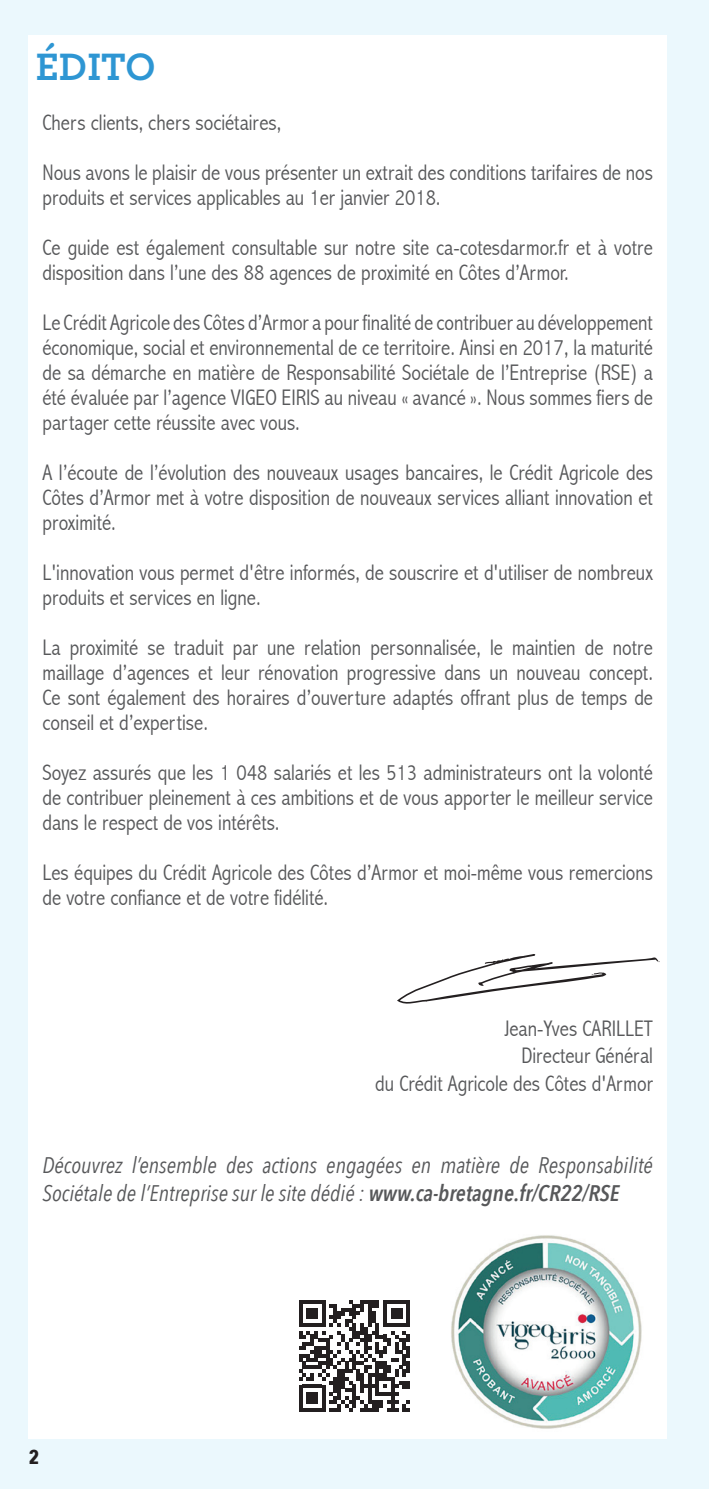
<style>
.page{position:relative;width:709px;height:1489px;background:#fff}
.page>*{position:absolute;margin:0;border:0;box-sizing:border-box;transform-origin:0 0}
.t1{font:700 40px "Archer";color:#2e96d3}
.t2{font:300 condensed 22.5px/25px "Abadi";color:#57585a}
.t3{font:italic 22.5px/27.5px "Avenir Next Condensed";color:#57585a}
.t4{font:700 20px "Avenir Next Condensed";color:#231f20}
.s1{font-weight:600}
</style>
<div class="page">
<div style="left:0;top:0;width:709px;height:1488px;background:#ebf8fd"></div>
<div style="left:29px;top:35px;width:637px;height:1404px;background:#fff"></div>
<img style="left:451px;top:1235px;width:191px;height:194px">
<svg style="left:397px;top:954px;width:262px;height:49px"></svg>
<svg style="left:299px;top:1300px;width:111px;height:111px"></svg>
<h1 class="t1" style="left:36px;top:35px;width:121px">ÉDITO</h1>
<p class="t2" style="left:42px;top:110px;width:240px">Chers clients, chers sociétaires,</p>
<p class="t2" style="left:42px;top:160px;width:612px">Nous avons le plaisir de vous présenter un extrait des conditions tarifaires de nos produits et services applicables au 1er janvier 2018.</p>
<p class="t2" style="left:42px;top:235px;width:612px">Ce guide est également consultable sur notre site ca-cotesdarmor.fr et à votre disposition dans l’une des 88 agences de proximité en Côtes d’Armor.</p>
<p class="t2" style="left:42px;top:310px;width:612px;text-align:justify">Le Crédit Agricole des Côtes d’Armor a pour finalité de contribuer au développement économique, social et environnemental de ce territoire. Ainsi en 2017, la maturité de sa démarche en matière de Responsabilité Sociétale de l’Entreprise (RSE) a été évaluée par l’agence VIGEO EIRIS au niveau « avancé ». Nous sommes fiers de partager cette réussite avec vous.</p>
<p class="t2" style="left:42px;top:460px;width:612px;text-align:justify">A l’écoute de l’évolution des nouveaux usages bancaires, le Crédit Agricole des Côtes d’Armor met à votre disposition de nouveaux services alliant innovation et proximité.</p>
<p class="t2" style="left:42px;top:560px;width:612px">L'innovation vous permet d'être informés, de souscrire et d'utiliser de nombreux produits et services en ligne.</p>
<p class="t2" style="left:42px;top:635px;width:612px;text-align:justify">La proximité se traduit par une relation personnalisée, le maintien de notre maillage d’agences et leur rénovation progressive dans un nouveau concept.<br>Ce sont également des horaires d’ouverture adaptés offrant plus de temps de conseil et d’expertise.</p>
<p class="t2" style="left:42px;top:760px;width:612px;text-align:justify">Soyez assurés que les 1 048 salariés et les 513 administrateurs ont la volonté de contribuer pleinement à ces ambitions et de vous apporter le meilleur service dans le respect de vos intérêts.</p>
<p class="t2" style="left:42px;top:860px;width:612px">Les équipes du Crédit Agricole des Côtes d’Armor et moi-même vous remercions de votre confiance et de votre fidélité.</p>
<p class="t2" style="left:375px;top:1014px;width:279px;line-height:27.5px;text-align:right">Jean-Yves CARILLET<br>Directeur Général<br>du Crédit Agricole des Côtes d'Armor</p>
<p class="t3" style="left:42px;top:1151px;width:612px">Découvrez l’ensemble des actions engagées en matière de Responsabilité<br>Sociétale de l’Entreprise sur le site dédié : <span class="s1">www.ca-bretagne.fr/CR22/RSE</span></p>
<p class="t4" style="left:29px;top:1444px;width:12px">2</p>
</div>
